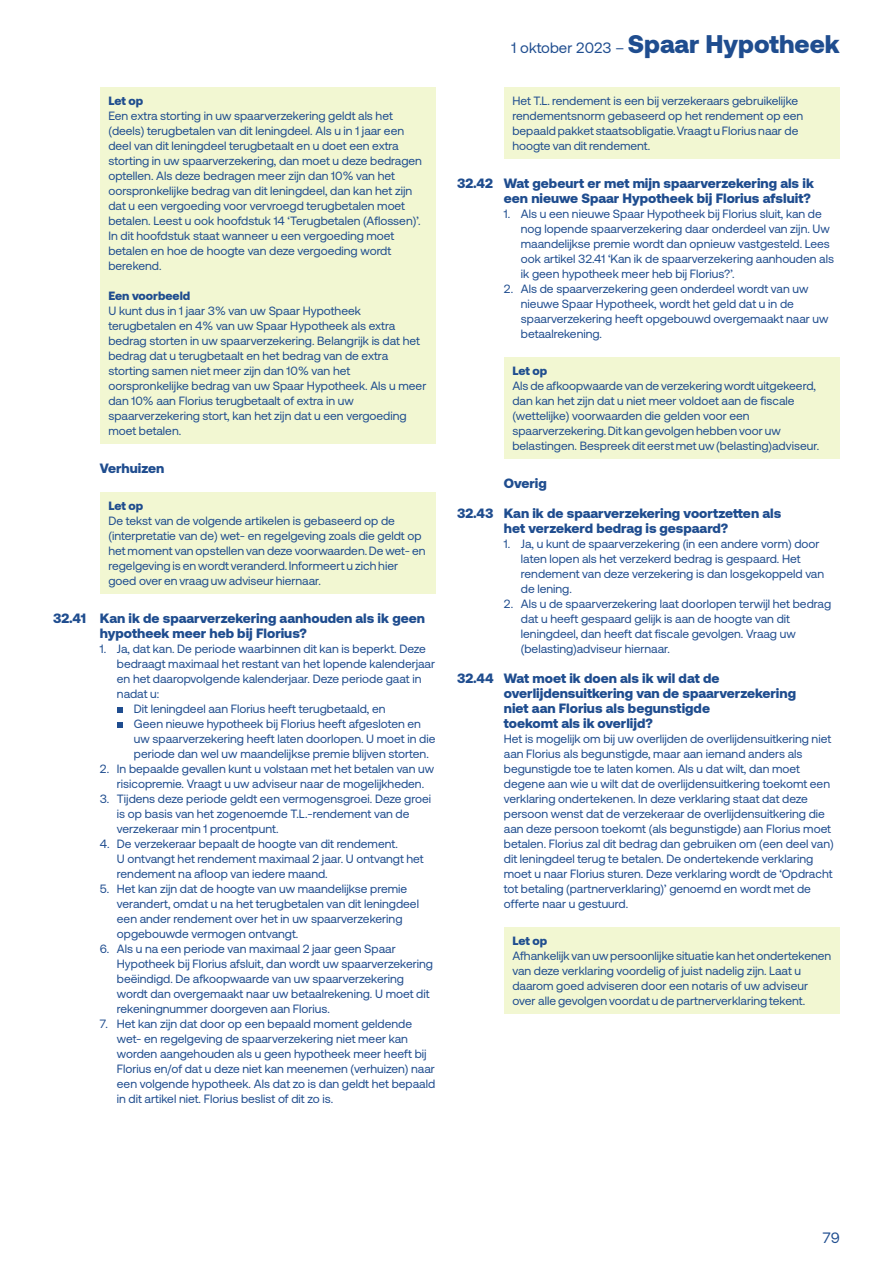
<style>
.page{position:relative;width:893px;height:1263px;background:#fff}
.page>*{position:absolute;margin:0;border:0;box-sizing:border-box;transform-origin:0 0}
.t1{font:900 25.5px "Aeonik";color:#1f4d8f}
.t2{font:15px "Aeonik";color:#1f4d8f}
.t3{font:900 13.5px/15px "Aeonik";color:#1f4d8f}
.t4{font:12px/15px "Aeonik";color:#1f4d8f}
.t5{font:900 12px "Aeonik";color:#1f4d8f}
.s1{font-weight:400;font-size:15px}
</style>
<div class="page">
<div style="left:100px;top:87px;width:336px;height:356px;background:#f2f7d2"></div>
<div style="left:100px;top:492px;width:336px;height:101px;background:#f2f7d2"></div>
<svg style="left:117px;top:707px;width:6px;height:6px"></svg>
<svg style="left:117px;top:722px;width:6px;height:6px"></svg>
<div style="left:504px;top:87px;width:336px;height:71px;background:#f2f7d2"></div>
<div style="left:504px;top:357px;width:336px;height:101px;background:#f2f7d2"></div>
<div style="left:504px;top:927px;width:336px;height:86px;background:#f2f7d2"></div>
<p class="t5" style="left:108px;top:93px;width:36px">Let op</p>
<p class="t4" style="left:108px;top:108px;width:315px">Een extra storting in uw spaarverzekering geldt als het (deels) terugbetalen van dit leningdeel. Als u in 1 jaar een deel van dit leningdeel terugbetaalt en u doet een extra storting in uw spaarverzekering, dan moet u deze bedragen optellen. Als deze bedragen meer zijn dan 10% van het oorspronkelijke bedrag van dit leningdeel, dan kan het zijn dat u een vergoeding voor vervroegd terugbetalen moet betalen. Leest u ook hoofdstuk 14 ‘Terugbetalen (Aflossen)’.<br>In dit hoofdstuk staat wanneer u een vergoeding moet betalen en hoe de hoogte van deze vergoeding wordt berekend.</p>
<p class="t5" style="left:108px;top:288px;width:83px">Een voorbeeld</p>
<p class="t4" style="left:108px;top:303px;width:319px">U kunt dus in 1 jaar 3% van uw Spaar Hypotheek terugbetalen en 4% van uw Spaar Hypotheek als extra bedrag storten in uw spaarverzekering. Belangrijk is dat het bedrag dat u terugbetaalt en het bedrag van de extra storting samen niet meer zijn dan 10% van het oorspronkelijke bedrag van uw Spaar Hypotheek. Als u meer dan 10% aan Florius terugbetaalt of extra in uw spaarverzekering stort, kan het zijn dat u een vergoeding moet betalen.</p>
<p class="t3" style="left:100px;top:461px;width:66px">Verhuizen</p>
<p class="t5" style="left:108px;top:498px;width:36px">Let op</p>
<p class="t4" style="left:108px;top:513px;width:319px">De tekst van de volgende artikelen is gebaseerd op de (interpretatie van de) wet- en regelgeving zoals die geldt op het moment van opstellen van deze voorwaarden. De wet- en regelgeving is en wordt veranderd. Informeert u zich hier goed over en vraag uw adviseur hiernaar.</p>
<p class="t3" style="left:100px;top:611px;width:326px;text-indent:-47px">32.41 Kan ik de spaarverzekering aanhouden als ik geen hypotheek meer heb bij Florius?</p>
<p class="t4" style="left:100px;top:642px;width:328px">1. Ja, dat kan. De periode waarbinnen dit kan is beperkt. Deze</p>
<p class="t4" style="left:117px;top:657px;width:320px">bedraagt maximaal het restant van het lopende kalenderjaar</p>
<p class="t4" style="left:117px;top:672px;width:306px">en het daaropvolgende kalenderjaar. Deze periode gaat in</p>
<p class="t4" style="left:117px;top:687px;width:44px">nadat u:</p>
<p class="t4" style="left:134px;top:702px;width:253px">Dit leningdeel aan Florius heeft terugbetaald, en</p>
<p class="t4" style="left:134px;top:717px;width:289px">Geen nieuwe hypotheek bij Florius heeft afgesloten en</p>
<p class="t4" style="left:134px;top:732px;width:303px">uw spaarverzekering heeft laten doorlopen. U moet in die</p>
<p class="t4" style="left:134px;top:747px;width:296px">periode dan wel uw maandelijkse premie blijven storten.</p>
<p class="t4" style="left:100px;top:762px;width:336px;text-align:center">2. In bepaalde gevallen kunt u volstaan met het betalen van uw risicopremie. Vraagt u uw adviseur naar de mogelijkheden.</p>
<p class="t4" style="left:117px;top:792px;width:316px;text-indent:-17px">3. Tijdens deze periode geldt een vermogensgroei. Deze groei is op basis van het zogenoemde T.L.-rendement van de verzekeraar min 1 procentpunt.</p>
<p class="t4" style="left:117px;top:837px;width:308px;text-indent:-17px">4. De verzekeraar bepaalt de hoogte van dit rendement.<br>U ontvangt het rendement maximaal 2 jaar. U ontvangt het rendement na afloop van iedere maand.</p>
<p class="t4" style="left:117px;top:882px;width:304px;text-indent:-17px">5. Het kan zijn dat de hoogte van uw maandelijkse premie verandert, omdat u na het terugbetalen van dit leningdeel een ander rendement over het in uw spaarverzekering opgebouwde vermogen ontvangt.</p>
<p class="t4" style="left:117px;top:942px;width:317px;text-indent:-17px">6. Als u na een periode van maximaal 2 jaar geen Spaar Hypotheek bij Florius afsluit, dan wordt uw spaarverzekering beëindigd. De afkoopwaarde van uw spaarverzekering wordt dan overgemaakt naar uw betaalrekening. U moet dit rekeningnummer doorgeven aan Florius.</p>
<p class="t4" style="left:117px;top:1017px;width:320px;text-indent:-17px">7. Het kan zijn dat door op een bepaald moment geldende wet- en regelgeving de spaarverzekering niet meer kan worden aangehouden als u geen hypotheek meer heeft bij Florius en/of dat u deze niet kan meenemen (verhuizen) naar een volgende hypotheek. Als dat zo is dan geldt het bepaald in dit artikel niet. Florius beslist of dit zo is.</p>
<h1 class="t1" style="left:511px;top:29px;width:330px"><span class="s1">1 oktober 2023 –</span> Spaar Hypotheek</h1>
<p class="t4" style="left:512px;top:93px;width:292px">Het T.L. rendement is een bij verzekeraars gebruikelijke rendementsnorm gebaseerd op het rendement op een bepaald pakket staatsobligatie. Vraagt u Florius naar de hoogte van dit rendement.</p>
<p class="t3" style="left:457px;top:176px;width:358px;text-align:right">32.42 Wat gebeurt er met mijn spaarverzekering als ik een nieuwe Spaar Hypotheek bij Florius afsluit?</p>
<p class="t4" style="left:521px;top:207px;width:315px;text-indent:-17px">1. Als u een nieuwe Spaar Hypotheek bij Florius sluit, kan de nog lopende spaarverzekering daar onderdeel van zijn. Uw maandelijkse premie wordt dan opnieuw vastgesteld. Lees ook artikel 32.41 ‘Kan ik de spaarverzekering aanhouden als ik geen hypotheek meer heb bij Florius?’.</p>
<p class="t4" style="left:521px;top:282px;width:309px;text-indent:-17px">2. Als de spaarverzekering geen onderdeel wordt van uw nieuwe Spaar Hypotheek, wordt het geld dat u in de spaarverzekering heeft opgebouwd overgemaakt naar uw betaalrekening.</p>
<p class="t5" style="left:512px;top:363px;width:36px">Let op</p>
<p class="t4" style="left:512px;top:378px;width:308px">Als de afkoopwaarde van de verzekering wordt uitgekeerd, dan kan het zijn dat u niet meer voldoet aan de fiscale (wettelijke) voorwaarden die gelden voor een spaarverzekering. Dit kan gevolgen hebben voor uw belastingen. Bespreek dit eerst met uw (belasting)adviseur.</p>
<p class="t3" style="left:504px;top:476px;width:44px">Overig</p>
<p class="t3" style="left:457px;top:506px;width:326px;text-align:center">32.43 Kan ik de spaarverzekering voortzetten als het verzekerd bedrag is gespaard?</p>
<p class="t4" style="left:521px;top:537px;width:305px;text-indent:-17px">1. Ja, u kunt de spaarverzekering (in een andere vorm) door laten lopen als het verzekerd bedrag is gespaard. Het rendement van deze verzekering is dan losgekoppeld van de lening.</p>
<p class="t4" style="left:521px;top:597px;width:312px;text-indent:-17px">2. Als u de spaarverzekering laat doorlopen terwijl het bedrag dat u heeft gespaard gelijk is aan de hoogte van dit leningdeel, dan heeft dat fiscale gevolgen. Vraag uw (belasting)adviseur hiernaar.</p>
<p class="t3" style="left:504px;top:671px;width:294px;text-indent:-47px">32.44 Wat moet ik doen als ik wil dat de overlijdensuitkering van de spaarverzekering niet aan Florius als begunstigde<br>toekomt als ik overlijd?</p>
<p class="t4" style="left:504px;top:732px;width:331px">Het is mogelijk om bij uw overlijden de overlijdensuitkering niet aan Florius als begunstigde, maar aan iemand anders als begunstigde toe te laten komen. Als u dat wilt, dan moet degene aan wie u wilt dat de overlijdensuitkering toekomt een verklaring ondertekenen. In deze verklaring staat dat deze persoon wenst dat de verzekeraar de overlijdensuitkering die aan deze persoon toekomt (als begunstigde) aan Florius moet betalen. Florius zal dit bedrag dan gebruiken om (een deel van) dit leningdeel terug te betalen. De ondertekende verklaring moet u naar Florius sturen. Deze verklaring wordt de ‘Opdracht tot betaling (partnerverklaring)’ genoemd en wordt met de offerte naar u gestuurd.</p>
<p class="t5" style="left:512px;top:933px;width:36px">Let op</p>
<p class="t4" style="left:512px;top:948px;width:320px">Afhankelijk van uw persoonlijke situatie kan het ondertekenen van deze verklaring voordelig of juist nadelig zijn. Laat u daarom goed adviseren door een notaris of uw adviseur over alle gevolgen voordat u de partnerverklaring tekent.</p>
<p class="t2" style="left:823px;top:1229px;width:19px">79</p>
</div>
